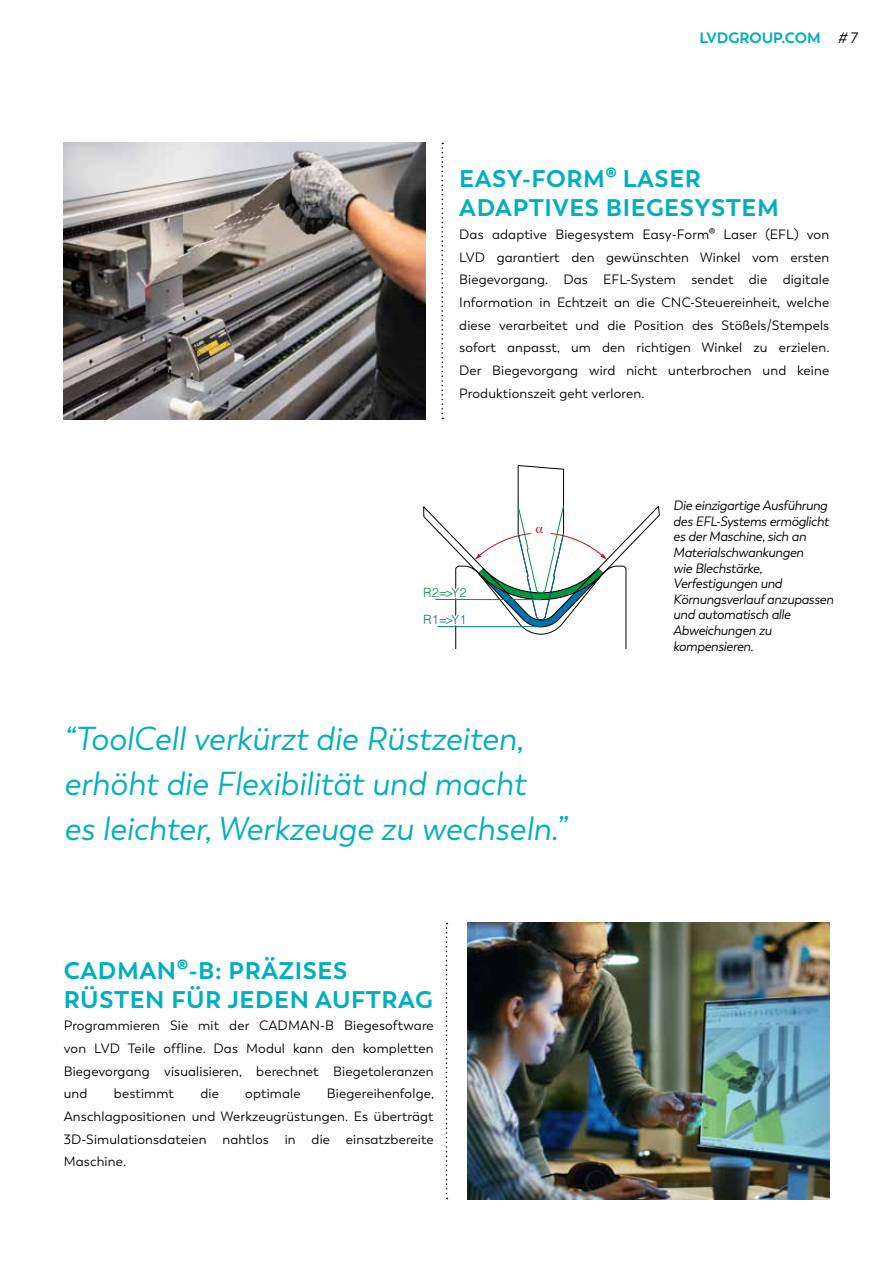
<style>
.page{position:relative;width:893px;height:1263px;background:#fff}
.page>*{position:absolute;margin:0;border:0;box-sizing:border-box;transform-origin:0 0}
.t1{font:italic 33px/45px "Trenda";color:#00afbf}
.t2{font:700 24px/28.8px "Trenda";letter-spacing:.025em;color:#00afbf}
.t3{font:700 15px "Trenda";color:#00afbf}
.t4{font:13.5px/22.6px "Trenda";letter-spacing:.01em;color:#000;text-align:justify}
.t5{font:italic 13.5px/15.6px "Trenda";letter-spacing:-.02em;color:#000}
.t6{font:300 12.75px "Helvetica";color:#009641}
.t7{font:300 12.75px "Helvetica";color:#0073ab}
.t8{font:12.75px "Times";color:#e30613}
.s1{font-weight:400;font-style:italic;color:#000}
</style>
<div class="page">
<img style="left:64px;top:143px;width:361px;height:276px">
<svg style="left:441px;top:143px;width:2px;height:276px"></svg>
<svg style="left:423px;top:465px;width:237px;height:183px"></svg>
<img style="left:468px;top:923px;width:361px;height:276px">
<svg style="left:446px;top:923px;width:1px;height:276px"></svg>
<p class="t3" style="left:699px;top:28px;width:159px">LVDGROUP.COM <span class="s1"># 7</span></p>
<h2 class="t2" style="left:459px;top:165px;width:321px">EASY-FORM® LASER<br>ADAPTIVES BIEGESYSTEM</h2>
<p class="t4" style="left:459px;top:223px;width:372px">Das adaptive Biegesystem Easy-Form® Laser (EFL) von LVD garantiert den gewünschten Winkel vom ersten Biegevorgang. Das EFL-System sendet die digitale Information in Echtzeit an die CNC-Steuereinheit, welche diese verarbeitet und die Position des Stößels/Stempels sofort anpasst, um den richtigen Winkel zu erzielen.<br>Der Biegevorgang wird nicht unterbrochen und keine Produktionszeit geht verloren.</p>
<p class="t6" style="left:423px;top:581px;width:45px">R2=&gt;Y2</p>
<p class="t7" style="left:423px;top:608px;width:45px">R1=&gt;Y1</p>
<p class="t8" style="left:535px;top:516px;width:9px">α</p>
<h1 class="t1" style="left:64px;top:716px;width:504px">“ToolCell verkürzt die Rüstzeiten, erhöht die Flexibilität und macht<br>es leichter, Werkzeuge zu wechseln.”</h1>
<h2 class="t2" style="left:64px;top:956px;width:371px">CADMAN®-B: PRÄZISES<br>RÜSTEN FÜR JEDEN AUFTRAG</h2>
<p class="t4" style="left:64px;top:1014px;width:371px">Programmieren Sie mit der CADMAN-B Biegesoftware von LVD Teile offline. Das Modul kann den kompletten Biegevorgang visualisieren, berechnet Biegetoleranzen und</p>
<p class="t4" style="left:64px;top:1082px;width:372px;text-indent:263px">Biegereihenfolge, Anschlagpositionen und Werkzeugrüstungen. Es überträgt 3D-Simulationsdateien nahtlos in die einsatzbereite Maschine.</p>
<p class="t4" style="left:114px;top:1082px;width:62px">bestimmt</p>
<p class="t4" style="left:200px;top:1082px;width:20px">die</p>
<p class="t4" style="left:245px;top:1082px;width:57px">optimale</p>
<p class="t5" style="left:673px;top:498px;width:162px">Die einzigartige Ausführung des EFL-Systems ermöglicht es der Maschine, sich an<br>Materialschwankungen<br>wie Blechstärke,<br>Verfestigungen und<br>Körnungsverlauf anzupassen und automatisch alle<br>Abweichungen zu kompensieren.</p>
</div>
